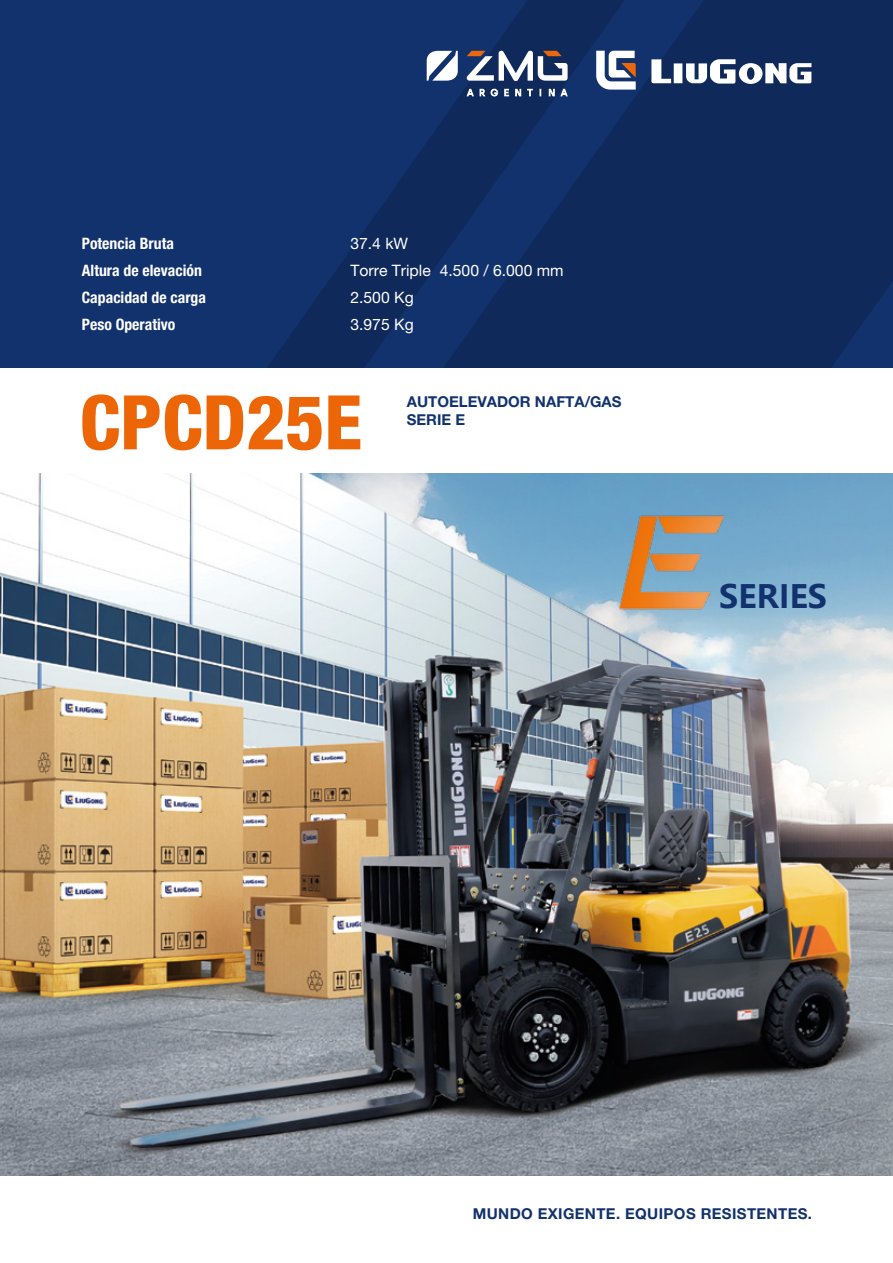
<style>
.page{position:relative;width:893px;height:1263px;background:#fff}
.page>*{position:absolute;margin:0;border:0;box-sizing:border-box;transform-origin:0 0}
.t1{font:800 condensed 75.45px "Helvetica Neue LT Pro";color:#ec6608}
.t2{font:700 31.8px "Microsoft Ya Hei";color:#12326e}
.t3{font:700 condensed 15.75px/27px "Helvetica Neue LT Pro";color:#fff}
.t4{font:15.75px/27px "Helvetica Neue LT Pro";color:#fff}
.t5{font:700 15px "Helvetica Neue LT Pro";letter-spacing:.025em;color:#12326e}
.t6{font:700 15px/18px "Helvetica Neue LT Pro";color:#12326e}
</style>
<div class="page">
<img style="left:0;top:474px;width:893px;height:701px">
<div style="left:0;top:0;width:893px;height:368px;background:#12326e"></div>
<svg style="left:267px;top:50px;width:176px;height:318px"></svg>
<svg style="left:443px;top:0;width:450px;height:368px;fill:#0e295a"></svg>
<svg style="left:466px;top:51px;width:102px;height:47px;background:#5e6c8b"></svg>
<svg style="left:427px;top:51px;width:31px;height:30px"></svg>
<svg style="left:651px;top:59px;width:160px;height:25px;background:#939fb5"></svg>
<svg style="left:596px;top:51px;width:40px;height:39px"></svg>
<img style="left:604px;top:494px;width:135px;height:135px">
<p class="t3" style="left:82px;top:229px;width:126px">Potencia Bruta<br>Altura de elevación<br>Capacidad de carga<br>Peso Operativo</p>
<p class="t4" style="left:350px;top:230px;width:215px">37.4 kW<br>Torre Triple 4.500 / 6.000 mm<br>2.500 Kg<br>3.975 Kg</p>
<h1 class="t1" style="left:80px;top:376px;width:284px">CPCD25E</h1>
<p class="t6" style="left:407px;top:392px;width:216px">AUTOELEVADOR NAFTA/GAS<br>SERIE E</p>
<h2 class="t2" style="left:719px;top:574px;width:109px">SERIES</h2>
<p class="t5" style="left:473px;top:1204px;width:341px">MUNDO EXIGENTE. EQUIPOS RESISTENTES.</p>
</div>
